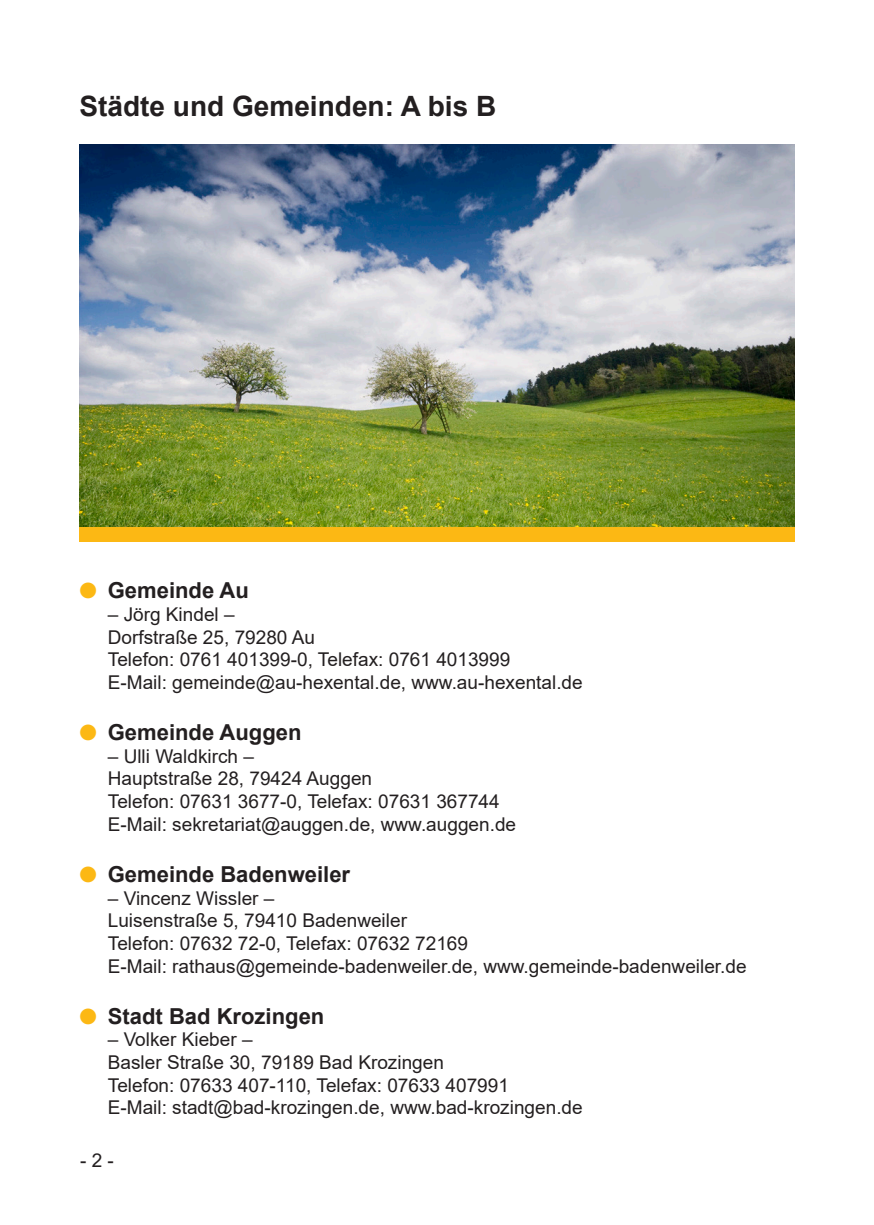
<style>
.page{position:relative;width:874px;height:1225px;background:#fff}
.page>*{position:absolute;margin:0;border:0;box-sizing:border-box;transform-origin:0 0}
.t1{font:700 28px "Arial";color:#231f20}
.t2{font:700 22px "Arial";color:#231f20}
.t3{font:19px/22.6px "Arial";color:#231f20}
.s1{color:#fcb814}
</style>
<div class="page">
<img style="left:79px;top:145px;width:715px;height:382px">
<div style="left:79px;top:527px;width:715px;height:14px;background:#fcb814"></div>
<h1 class="t1" style="left:79px;top:87px;width:418px">Städte und Gemeinden: A bis B</h1>
<p class="t2" style="left:79px;top:575px;width:171px"><span class="s1">●</span> Gemeinde Au</p>
<p class="t3" style="left:108px;top:603px;width:476px">– Jörg Kindel –<br>Dorfstraße 25, 79280 Au<br>Telefon: 0761 401399-0, Telefax: 0761 4013999<br>E-Mail: gemeinde@au-hexental.de, www.au-hexental.de</p>
<p class="t2" style="left:79px;top:717px;width:223px"><span class="s1">●</span> Gemeinde Auggen</p>
<p class="t3" style="left:108px;top:744px;width:409px">– Ulli Waldkirch –<br>Hauptstraße 28, 79424 Auggen<br>Telefon: 07631 3677-0, Telefax: 07631 367744<br>E-Mail: sekretariat@auggen.de, www.auggen.de</p>
<p class="t2" style="left:79px;top:858px;width:272px"><span class="s1">●</span> Gemeinde Badenweiler</p>
<p class="t3" style="left:108px;top:886px;width:640px">– Vincenz Wissler –<br>Luisenstraße 5, 79410 Badenweiler<br>Telefon: 07632 72-0, Telefax: 07632 72169<br>E-Mail: rathaus@gemeinde-badenweiler.de, www.gemeinde-badenweiler.de</p>
<p class="t2" style="left:79px;top:1000px;width:246px"><span class="s1">●</span> Stadt Bad Krozingen</p>
<p class="t3" style="left:108px;top:1028px;width:476px">– Volker Kieber –<br>Basler Straße 30, 79189 Bad Krozingen<br>Telefon: 07633 407-110, Telefax: 07633 407991<br>E-Mail: stadt@bad-krozingen.de, www.bad-krozingen.de</p>
<p class="t3" style="left:80px;top:1148px;width:35px">- 2 -</p>
</div>
